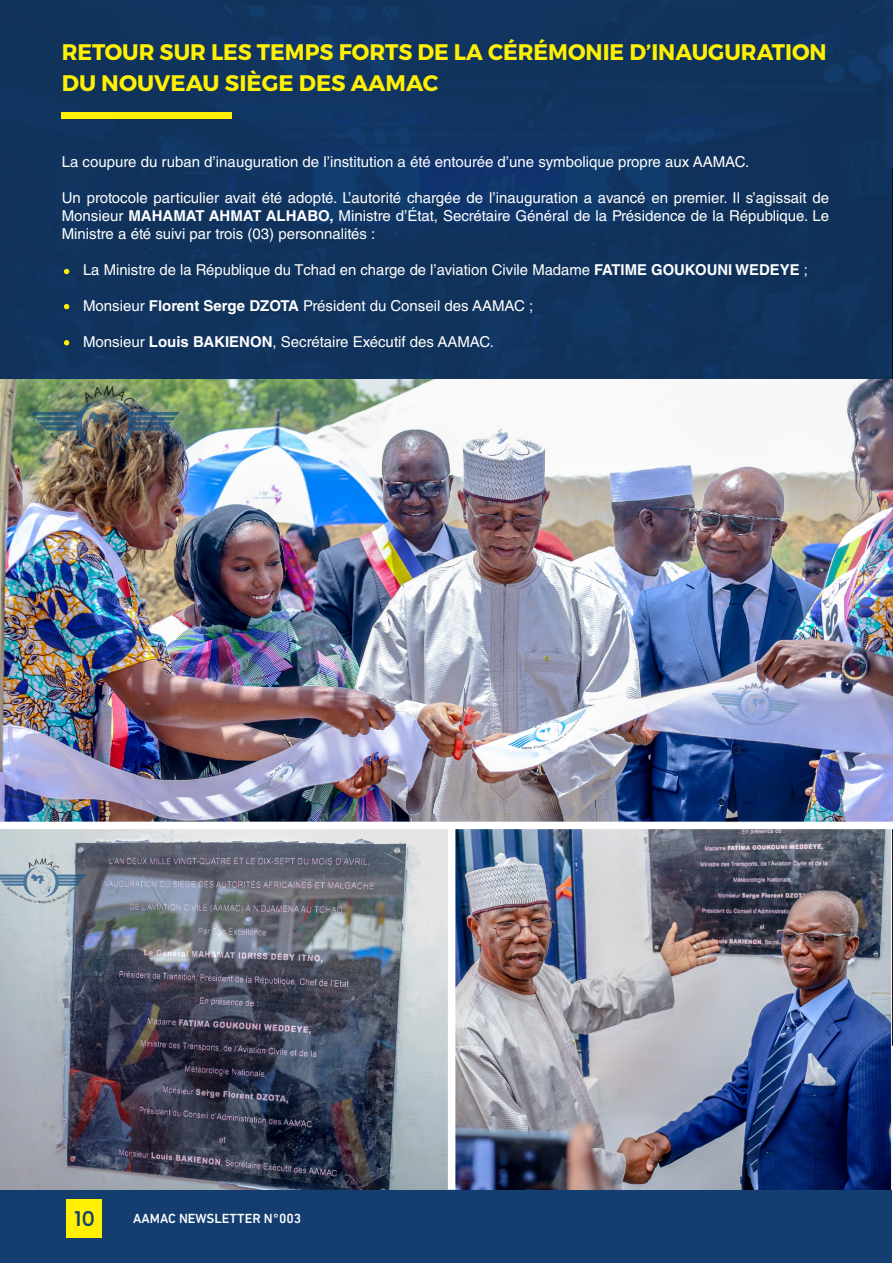
<style>
.page{position:relative;width:893px;height:1263px;background:#fff}
.page>*{position:absolute;margin:0;border:0;box-sizing:border-box;transform-origin:0 0}
.t1{font:700 22.5px/31.5px "Montserrat";color:#fff101}
.t2{font:500 21px "Poppins";color:#143e70}
.t3{font:15px/18px "Helvetica LT Std";color:#fff;text-align:justify}
.t4{font:500 13.5px "DIN Next LT Pro";color:#fff}
.s1{font-weight:700}
</style>
<div class="page">
<div style="left:0;top:1189px;width:893px;height:74px;background:#143e70"></div>
<div style="left:67px;top:1199px;width:35px;height:38px;background:#fff101"></div>
<img style="left:892px;top:829px;width:1px;height:81px">
<svg style="left:890px;top:910px;width:3px;height:353px"></svg>
<img style="left:0;top:379px;width:893px;height:443px">
<svg style="left:0;top:0;width:893px;height:379px;background:#10335e"></svg>
<img style="left:0;top:829px;width:448px;height:360px">
<img style="left:455px;top:829px;width:435px;height:360px">
<div style="left:62px;top:112px;width:170px;height:7px;background:#fff101"></div>
<svg style="left:64px;top:269px;width:5px;height:5px"></svg>
<svg style="left:64px;top:304px;width:5px;height:5px"></svg>
<svg style="left:64px;top:340px;width:5px;height:5px"></svg>
<p class="t1" style="left:62px;top:36px;width:766px">RETOUR SUR LES TEMPS FORTS DE LA CÉRÉMONIE D’INAUGURATION<br>DU NOUVEAU SIÈGE DES AAMAC</p>
<p class="t3" style="left:62px;top:153px;width:689px">La coupure du ruban d’inauguration de l’institution a été entourée d’une symbolique propre aux AAMAC.</p>
<p class="t3" style="left:62px;top:189px;width:769px">Un protocole particulier avait été adopté. L’autorité chargée de l’inauguration a avancé en premier. Il s’agissait de Monsieur <span class="s1">MAHAMAT AHMAT ALHABO,</span> Ministre d’État, Secrétaire Général de la Présidence de la République. Le Ministre a été suivi par trois (03) personnalités :</p>
<p class="t3" style="left:83px;top:261px;width:726px">La Ministre de la République du Tchad en charge de l’aviation Civile Madame <span class="s1">FATIME GOUKOUNI WEDEYE</span> ;</p>
<p class="t3" style="left:83px;top:297px;width:452px">Monsieur <span class="s1">Florent Serge DZOTA</span> Président du Conseil des AAMAC ;</p>
<p class="t3" style="left:83px;top:333px;width:412px">Monsieur <span class="s1">Louis BAKIENON</span>, Secrétaire Exécutif des AAMAC.</p>
<h2 class="t2" style="left:75px;top:1206px;width:21px">10</h2>
<p class="t4" style="left:133px;top:1211px;width:170px">AAMAC NEWSLETTER N°003</p>
</div>
